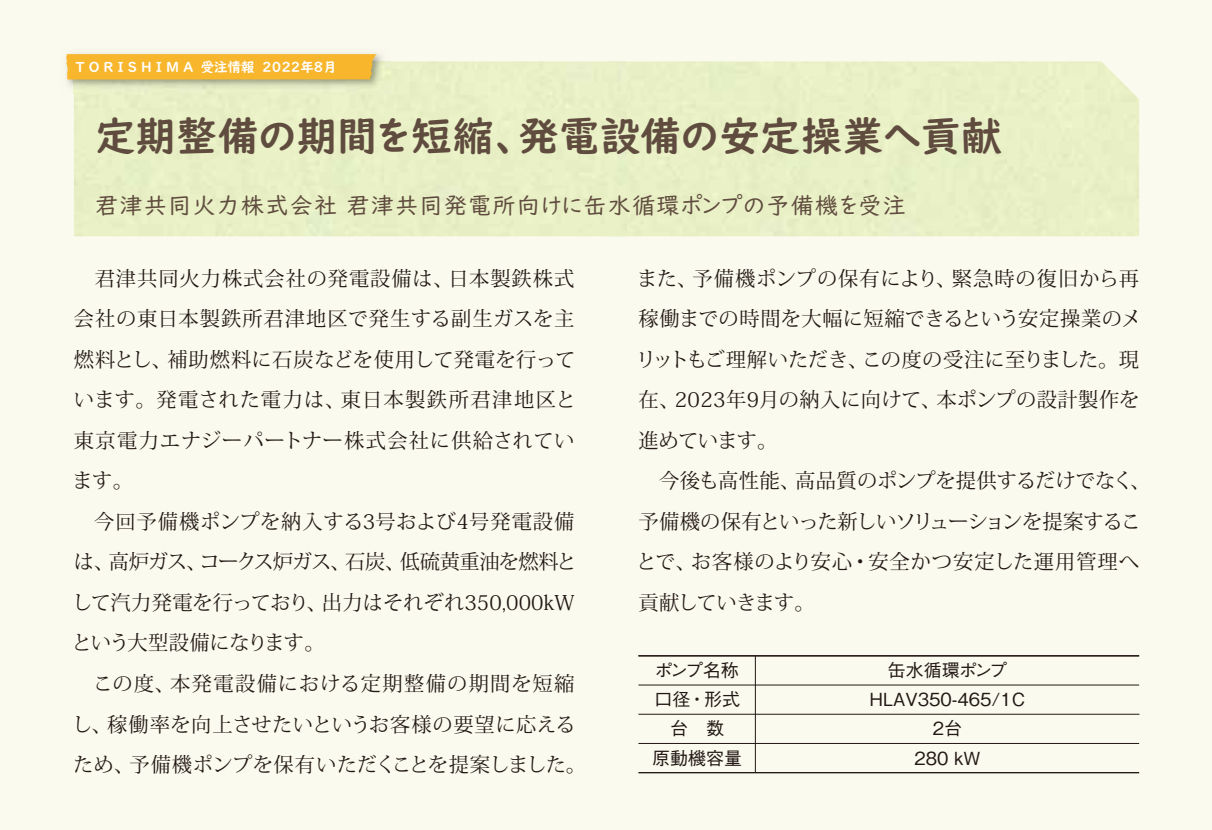
<style>
.page{position:relative;width:1212px;height:830px;background:#fff}
.page>*{position:absolute;margin:0;border:0;box-sizing:border-box;transform-origin:0 0}
.t1{font:40.27px "UD Digi Kyokasho NK B";letter-spacing:.005em;color:#604c3f}
.t2{font:23.18px "UD Digi Kyokasho NK R";letter-spacing:.05em;color:#604c3f}
.t3{font:20.25px/40.5px "Koz Min Pro";letter-spacing:.01em;color:#221815;text-align:justify}
.t4{font:20.25px/40.5px "Koz Min Pro";letter-spacing:-.01em;color:#221815}
.t5{font:20.25px/40.5px "Koz Min Pro";letter-spacing:.03em;color:#221815;text-align:center}
.t6{font:500 18px/29.2px "Gothic BBB Pro";color:#221815;text-align:center}
.t7{font:13.5px "UD Digi Kyokasho NK B";color:#fff}
</style>
<div class="page">
<div style="left:0;top:0;width:1212px;height:829px;background:#fbfaee"></div>
<div style="left:627px;top:61px;width:512px;height:175px;background:#e9f0c6"></div>
<div style="left:74px;top:61px;width:553px;height:175px;background:#e9f0c6"></div>
<img style="left:60px;top:48px;width:330px;height:45px">
<img style="left:74px;top:61px;width:316px;height:32px">
<div style="left:66px;top:54px;width:311px;height:25px;background:#f8b62d"></div>
<hr style="left:638px;top:654px;width:501px;height:2px;background:#221815">
<hr style="left:638px;top:684px;width:501px;height:1px;background:#221815">
<hr style="left:638px;top:713px;width:501px;height:1px;background:#221815">
<hr style="left:638px;top:742px;width:501px;height:1px;background:#221815">
<hr style="left:638px;top:771px;width:501px;height:2px;background:#221815">
<hr style="left:755px;top:655px;width:1px;height:117px;background:#221815">
<p class="t7" style="left:75px;top:59px;width:263px">T O R I S H I M A　受注情報　2022年8月</p>
<h1 class="t1" style="left:95px;top:112px;width:908px">定期整備の期間を短縮、発電設備の安定操業へ貢献</h1>
<p class="t2" style="left:95px;top:192px;width:812px">君津共同火力株式会社 君津共同発電所向けに缶水循環ポンプの予備機を受注</p>
<p class="t3" style="left:73px;top:257px;width:504px;text-indent:22px">君津共同火力株式会社の発電設備は、日本製鉄株式会社の東日本製鉄所君津地区で発生する副生ガスを主燃料とし、補助燃料に石炭などを使用して発電を行っています。発電された電力は、東日本製鉄所君津地区と東京電力エナジーパートナー株式会社に供給されています。</p>
<p class="t3" style="left:72px;top:500px;width:506px;text-indent:22px">今回予備機ポンプを納入する3号および4号発電設備は、高炉ガス、コークス炉ガス、石炭、低硫黄重油を燃料として汽力発電を行っており、出力はそれぞれ350,000kWという大型設備になります。</p>
<p class="t5" style="left:72px;top:662px;width:515px">この度、本発電設備における定期整備の期間を短縮<br>し、稼働率を向上させたいというお客様の要望に応えるため、予備機ポンプを保有いただくことを提案しました。</p>
<p class="t3" style="left:636px;top:257px;width:506px">また、予備機ポンプの保有により、緊急時の復旧から再稼働までの時間を大幅に短縮できるという安定操業のメリットもご理解いただき、この度の受注に至りました。現在、2023年9月の納入に向けて、本ポンプの設計製作を進めています。</p>
<p class="t4" style="left:636px;top:459px;width:516px;text-indent:23px">今後も高性能、高品質のポンプを提供するだけでなく、予備機の保有といった新しいソリューションを提案することで、お客様のより安心・安全かつ安定した運用管理へ貢献していきます。</p>
<p class="t6" style="left:652px;top:652px;width:91px">ポンプ名称口径・形式台　数<br>原動機容量</p>
<p class="t6" style="left:869px;top:652px;width:158px">缶水循環ポンプ<br>HLAV350-465/1C<br>2台<br>280 kW</p>
</div>
